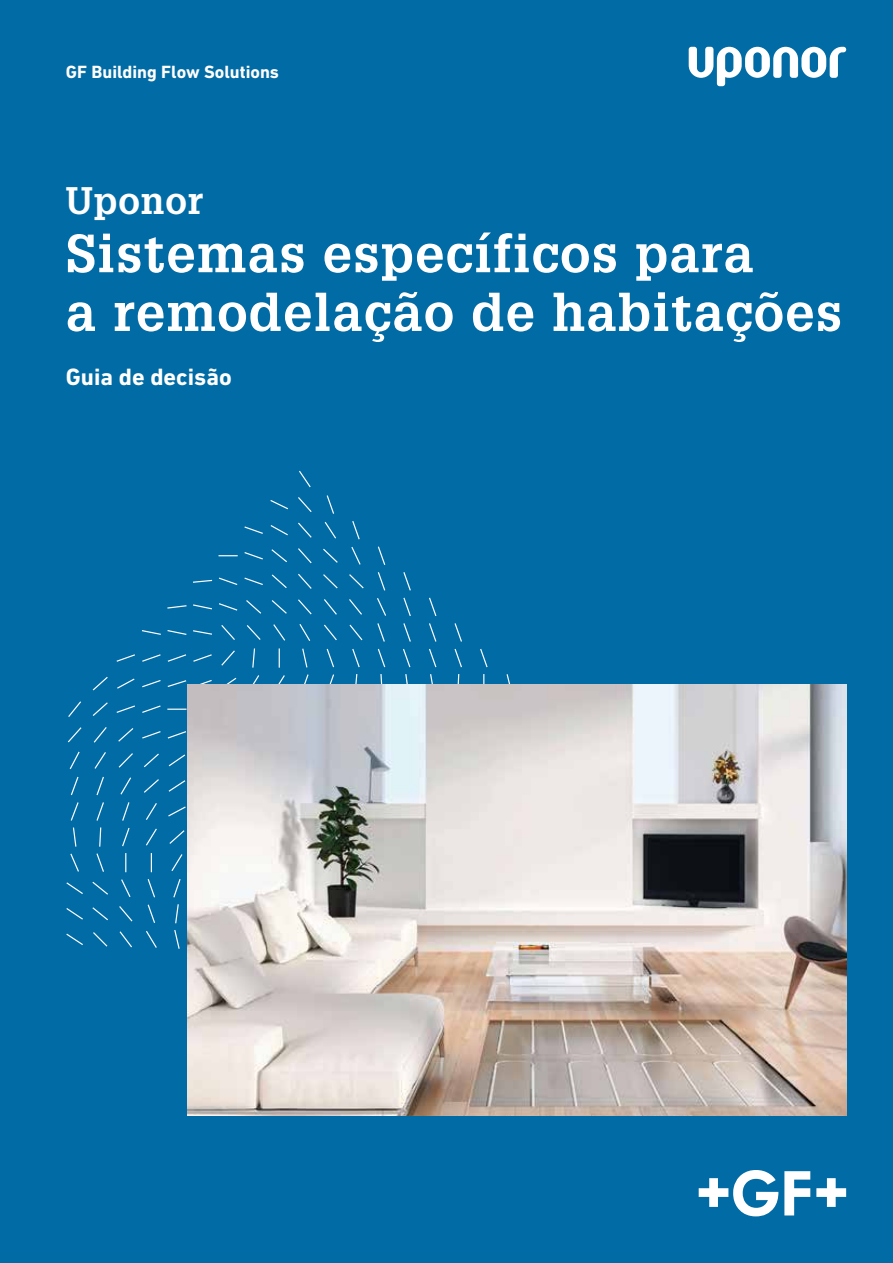
<style>
.page{position:relative;width:893px;height:1263px;background:#006ba4}
.page>*{position:absolute;margin:0;border:0;box-sizing:border-box;transform-origin:0 0}
.t1{font:700 52.5px/58.7px "Glypha LT Pro";letter-spacing:.025em;color:#fff}
.t2{font:700 37.5px "Glypha LT Pro";letter-spacing:.025em;color:#fff}
.t3{font:700 24px "DIN Next W1 G";color:#fff}
.t4{font:700 18px "DIN Next W1 G";color:#fff}
</style>
<div class="page">
<svg style="left:66px;top:471px;width:444px;height:478px"></svg>
<svg style="left:699px;top:1170px;width:79px;height:46px"></svg>
<svg style="left:784px;top:1171px;width:26px;height:44px"></svg>
<svg style="left:816px;top:1178px;width:30px;height:29px"></svg>
<svg style="left:689px;top:47px;width:157px;height:39px"></svg>
<img style="left:187px;top:684px;width:659px;height:431px">
<p class="t4" style="left:66px;top:61px;width:215px">GF Building Flow Solutions</p>
<p class="t2" style="left:66px;top:177px;width:139px">Uponor</p>
<p class="t1" style="left:66px;top:223px;width:778px">Sistemas específicos para<br>a remodelação de habitações</p>
<p class="t3" style="left:66px;top:362px;width:167px">Guia de decisão</p>
</div>
